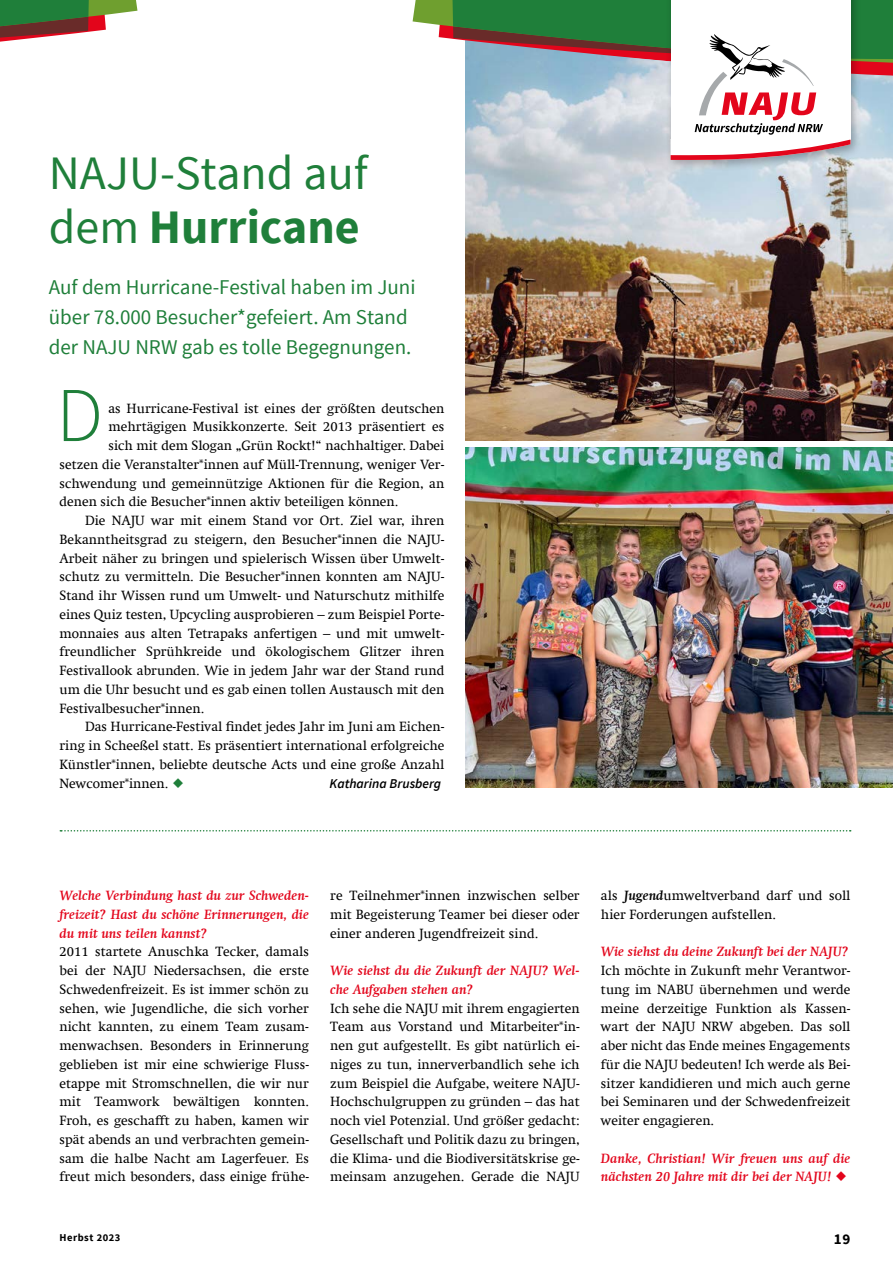
<style>
.page{position:relative;width:893px;height:1263px;background:#fff}
.page>*{position:absolute;margin:0;border:0;box-sizing:border-box;transform-origin:0 0}
.t1{font:300 77.4px "Source Sans Pro";color:#1f7f3a}
.t2{font:48px/54px "Source Sans Pro";color:#1f7f3a}
.t3{font:21px/30px "Source Sans Pro";color:#1f7f3a}
.t4{font:700 15px "Source Sans Pro";color:#000}
.t5{font:13.5px/18.8px "Swift Com";color:#000;text-align:justify}
.t6{font:italic 700 13.5px/18.8px "Swift Com";color:#e3051b}
.t7{font:italic 600 13.5px "Source Sans Pro";color:#000}
.t8{font:700 10.5px "Source Sans Pro";letter-spacing:.05em;color:#000}
.s1{font-weight:700}
.s2{font-weight:700;font-style:italic}
</style>
<div class="page">
<img style="left:466px;top:160px;width:427px;height:280px">
<img style="left:466px;top:447px;width:427px;height:341px">
<svg style="left:60px;top:830px;width:791px;height:1px"></svg>
<div style="left:666px;top:0;width:195px;height:171px;background:#000;opacity:.3"></div>
<svg style="left:412px;top:0;width:481px;height:160px"></svg>
<svg style="left:0;top:0;width:138px;height:42px"></svg>
<h2 class="t2" style="left:49px;top:147px;width:320px">NAJU-Stand auf dem <span class="s1">Hurricane</span></h2>
<h3 class="t3" style="left:49px;top:272px;width:368px">Auf dem Hurricane-Festival haben im Juni über 78.000 Besucher*gefeiert. Am Stand der NAJU NRW gab es tolle Begegnungen.</h3>
<h1 class="t1" style="left:56px;top:368px;width:48px">D</h1>
<p class="t5" style="left:108px;top:399px;width:337px">as Hurricane-Festival ist eines der größten deutschen</p>
<p class="t5" style="left:108px;top:417px;width:337px">mehrtägigen Musikkonzerte. Seit 2013 präsentiert es</p>
<p class="t5" style="left:108px;top:436px;width:337px">sich mit dem Slogan „Grün Rockt!“ nachhaltiger. Dabei</p>
<p class="t5" style="left:60px;top:455px;width:386px">setzen die Veranstalter*innen auf Müll-Trennung, weniger Ver-</p>
<p class="t5" style="left:60px;top:474px;width:386px">schwendung und gemeinnützige Aktionen für die Region, an</p>
<p class="t5" style="left:60px;top:492px;width:340px">denen sich die Besucher*innen aktiv beteiligen können.</p>
<p class="t5" style="left:85px;top:511px;width:361px">Die NAJU war mit einem Stand vor Ort. Ziel war, ihren</p>
<p class="t5" style="left:60px;top:530px;width:386px">Bekanntheitsgrad zu steigern, den Besucher*innen die NAJU-</p>
<p class="t5" style="left:60px;top:549px;width:386px">Arbeit näher zu bringen und spielerisch Wissen über Umwelt-</p>
<p class="t5" style="left:60px;top:567px;width:386px">schutz zu vermitteln. Die Besucher*innen konnten am NAJU-</p>
<p class="t5" style="left:60px;top:586px;width:386px">Stand ihr Wissen rund um Umwelt- und Naturschutz mithilfe</p>
<p class="t5" style="left:60px;top:605px;width:386px">eines Quiz testen, Upcycling ausprobieren – zum Beispiel Porte-</p>
<p class="t5" style="left:60px;top:624px;width:386px">monnaies aus alten Tetrapaks anfertigen – und mit umwelt-</p>
<p class="t5" style="left:60px;top:642px;width:386px">freundlicher Sprühkreide und ökologischem Glitzer ihren</p>
<p class="t5" style="left:60px;top:661px;width:386px">Festivallook abrunden. Wie in jedem Jahr war der Stand rund</p>
<p class="t5" style="left:60px;top:680px;width:386px">um die Uhr besucht und es gab einen tollen Austausch mit den</p>
<p class="t5" style="left:60px;top:699px;width:146px">Festivalbesucher*innen.</p>
<p class="t5" style="left:85px;top:717px;width:361px">Das Hurricane-Festival findet jedes Jahr im Juni am Eichen-</p>
<p class="t5" style="left:60px;top:736px;width:386px">ring in Scheeßel statt. Es präsentiert international erfolgreiche</p>
<p class="t5" style="left:60px;top:755px;width:386px">Künstler*innen, beliebte deutsche Acts und eine große Anzahl</p>
<p class="t5" style="left:60px;top:774px;width:110px">Newcomer*innen.</p>
<p class="t7" style="left:330px;top:775px;width:113px">Katharina Brusberg</p>
<p class="t6" style="left:60px;top:886px;width:251px;text-align:justify">Welche Verbindung hast du zur Schweden&shy;freizeit? Hast du schöne Erinnerungen, die du mit uns teilen kannst?</p>
<p class="t5" style="left:60px;top:942px;width:251px">2011 startete Anuschka Tecker, damals bei der NAJU Niedersachsen, die erste Schwedenfreizeit. Es ist immer schön zu sehen, wie Jugendliche, die sich vorher nicht kannten, zu einem Team zusam&shy;menwachsen. Besonders in Erinnerung geblieben ist mir eine schwierige Fluss&shy;etappe mit Stromschnellen, die wir nur mit Teamwork bewältigen konnten.<br>Froh, es geschafft zu haben, kamen wir spät abends an und verbrachten gemein&shy;sam die halbe Nacht am Lagerfeuer. Es freut mich besonders, dass einige frühe-</p>
<p class="t5" style="left:330px;top:886px;width:251px">re Teilnehmer*innen inzwischen selber mit Begeisterung Teamer bei dieser oder einer anderen Jugendfreizeit sind.</p>
<p class="t6" style="left:330px;top:961px;width:251px">Wie siehst du die Zukunft der NAJU? Wel&shy;che Aufgaben stehen an?</p>
<p class="t5" style="left:330px;top:999px;width:251px">Ich sehe die NAJU mit ihrem engagierten Team aus Vorstand und Mitarbeiter*in&shy;nen gut aufgestellt. Es gibt natürlich ei&shy;niges zu tun, innerverbandlich sehe ich zum Beispiel die Aufgabe, weitere NAJU-Hochschulgruppen zu gründen – das hat noch viel Potenzial. Und größer gedacht:<br>Gesellschaft und Politik dazu zu bringen, die Klima- und die Biodiversitätskrise ge&shy;meinsam anzugehen. Gerade die NAJU</p>
<p class="t5" style="left:601px;top:886px;width:251px">als <span class="s2">Jugend</span>umweltverband darf und soll hier Forderungen aufstellen.</p>
<p class="t6" style="left:601px;top:942px;width:249px">Wie siehst du deine Zukunft bei der NAJU?</p>
<p class="t5" style="left:601px;top:961px;width:251px">Ich möchte in Zukunft mehr Verantwor&shy;tung im NABU übernehmen und werde meine derzeitige Funktion als Kassen&shy;wart der NAJU NRW abgeben. Das soll aber nicht das Ende meines Engagements für die NAJU bedeuten! Ich werde als Bei&shy;sitzer kandidieren und mich auch gerne bei Seminaren und der Schwedenfreizeit weiter engagieren.</p>
<p class="t6" style="left:601px;top:1148px;width:251px">Danke, Christian! Wir freuen uns auf die nächsten 20 Jahre mit dir bei der NAJU!</p>
<p class="t8" style="left:60px;top:1231px;width:62px">Herbst 2023</p>
<p class="t4" style="left:834px;top:1230px;width:18px">19</p>
</div>
